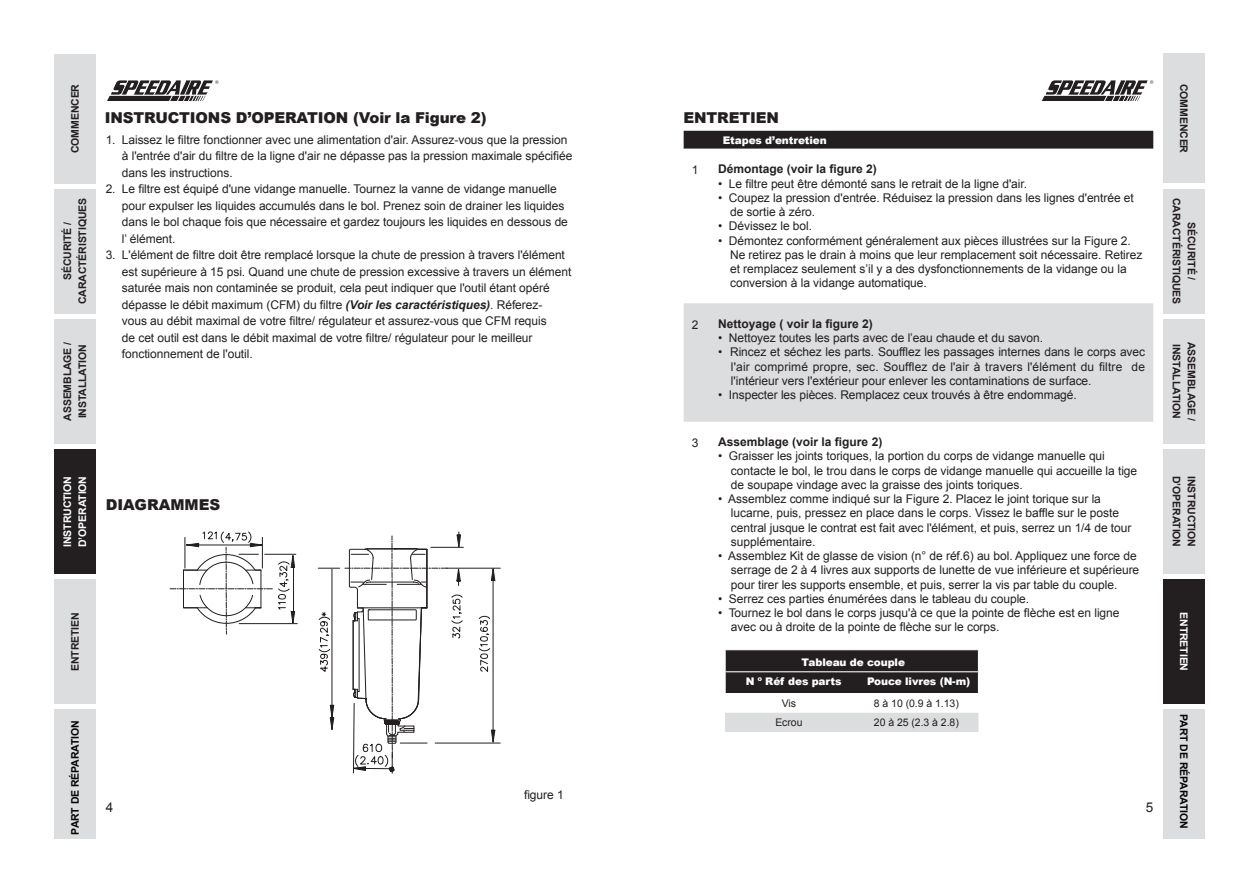
<style>
.page{position:relative;width:1259px;height:893px;background:#fff}
.page>*{position:absolute;margin:0;border:0;box-sizing:border-box;transform-origin:0 0}
.t1{font:900 15px "Arial";letter-spacing:-.01em;color:#231f20}
.t2{font:13.5px "Arial";color:#231f20}
.t3{font:12px/14.2px "Arial";letter-spacing:-.005em;color:#231f20}
.t4{font:700 12px "Arial";color:#231f20}
.t5{font:700 10.5px/15px "Arial";letter-spacing:-.01em;color:#231f20;text-align:center}
.t6{font:900 10.5px/19.6px "Arial";letter-spacing:-.01em;color:#fff}
.t7{font:10.5px "Arial";letter-spacing:-.005em;color:#231f20}
.t8{font:700 10.5px "Arial";color:#040503}
.t9{font:700 10.5px/15px "Arial";letter-spacing:-.01em;color:#fff}
.s1{font-weight:700;font-style:italic}
</style>
<div class="page">
<div style="left:683px;top:131px;width:470px;height:18px;background:#231f20"></div>
<div style="left:683px;top:303px;width:470px;height:119px;background:#dcddde"></div>
<svg style="left:1042px;top:80px;width:111px;height:20px"></svg>
<svg style="left:107px;top:80px;width:111px;height:20px"></svg>
<hr style="left:239px;top:623px;width:58px;height:1px;background:#231f20">
<hr style="left:265px;top:554px;width:31px;height:1px;background:#231f20">
<hr style="left:446px;top:568px;width:54px;height:1px;background:#231f20">
<svg style="left:491px;top:568px;width:4px;height:13px"></svg>
<hr style="left:493px;top:575px;width:1px;height:158px;background:#231f20">
<svg style="left:491px;top:729px;width:4px;height:14px"></svg>
<hr style="left:435px;top:743px;width:65px;height:1px;background:#231f20">
<svg style="left:478px;top:616px;width:12px;height:56px"></svg>
<svg style="left:170px;top:531px;width:125px;height:103px"></svg>
<svg style="left:318px;top:532px;width:145px;height:241px"></svg>
<div style="left:725px;top:713px;width:253px;height:19px;background:#dcddde"></div>
<svg style="left:725px;top:650px;width:254px;height:43px;background:#2b2728"></svg>
<div style="left:1163px;top:54px;width:42px;height:129px;background:#dcddde"></div>
<div style="left:54px;top:54px;width:42px;height:129px;background:#dcdddf"></div>
<div style="left:1163px;top:189px;width:42px;height:124px;background:#dcddde"></div>
<div style="left:54px;top:189px;width:42px;height:124px;background:#dcdddf"></div>
<div style="left:1163px;top:319px;width:42px;height:124px;background:#dcddde"></div>
<div style="left:54px;top:319px;width:42px;height:124px;background:#dcdddf"></div>
<div style="left:1163px;top:449px;width:42px;height:124px;background:#dcddde"></div>
<div style="left:54px;top:449px;width:42px;height:124px;background:#231f20"></div>
<div style="left:1163px;top:580px;width:42px;height:124px;background:#231f20"></div>
<div style="left:54px;top:580px;width:42px;height:124px;background:#dcdddf"></div>
<div style="left:1163px;top:710px;width:42px;height:129px;background:#dcddde"></div>
<div style="left:54px;top:710px;width:42px;height:129px;background:#dcddde"></div>
<p class="t5" style="left:68px;top:153px;width:71px;rotate:-90deg">COMMENCER</p>
<p class="t5" style="left:60px;top:304px;width:107px;rotate:-90deg">SÉCURITÉ /<br>Caractéristiques</p>
<p class="t5" style="left:60px;top:421px;width:80px;text-align:left;rotate:-90deg">ASSEMBLAGE /<br>INSTALLATION</p>
<p class="t9" style="left:60px;top:547px;width:73px;rotate:-90deg">INSTRUCTION<br>D’OPERATION</p>
<p class="t5" style="left:68px;top:671px;width:60px;rotate:-90deg">ENTRETIEN</p>
<p class="t8" style="left:68px;top:834px;width:114px;rotate:-90deg">Partderéparation</p>
<p class="t1" style="left:105px;top:107px;width:383px">INSTRUCTIONS D’OPERATION (Voir la Figure 2)</p>
<p class="t3" style="left:122px;top:131px;width:452px;line-height:16.5px;text-indent:-16px">1. Laissez le filtre fonctionner avec une alimentation d'air. Assurez-vous que la pression à l'entrée d'air du filtre de la ligne d'air ne dépasse pas la pression maximale spécifiée dans les instructions.</p>
<p class="t3" style="left:122px;top:181px;width:447px;line-height:16.5px;text-indent:-16px">2. Le filtre est équipé d'une vidange manuelle. Tournez la vanne de vidange manuelle pour expulser les liquides accumulés dans le bol. Prenez soin de drainer les liquides dans le bol chaque fois que nécessaire et gardez toujours les liquides en dessous de l’ élément.</p>
<p class="t3" style="left:122px;top:247px;width:451px;line-height:16.5px;text-indent:-16px">3. L'élément de filtre doit être remplacé lorsque la chute de pression à travers l'élément est supérieure à 15 psi. Quand une chute de pression excessive à travers un élément saturée mais non contaminée se produit, cela peut indiquer que l'outil étant opéré dépasse le débit maximum (CFM) du filtre <span class="s1">(Voir les caractéristiques)</span>. Réferez-<br>vous au débit maximal de votre filtre/ régulateur et assurez-vous que CFM requis<br>de cet outil est dans le débit maximal de votre filtre/ régulateur pour le meilleur fonctionnement de l'outil.</p>
<p class="t1" style="left:106px;top:494px;width:116px">DIAGRAMMES</p>
<p class="t1" style="left:683px;top:107px;width:97px">ENTRETIEN</p>
<p class="t6" style="left:723px;top:130px;width:106px">Etapes d’entretien</p>
<p class="t3" style="left:692px;top:163px;width:8px">1</p>
<p class="t4" style="left:718px;top:161px;width:160px">Démontage (voir la figure 2)</p>
<p class="t3" style="left:718px;top:176px;width:310px">• Le filtre peut être démonté sans le retrait de la ligne d'air.</p>
<p class="t3" style="left:730px;top:191px;width:405px;text-indent:-12px">• Coupez la pression d'entrée. Réduisez la pression dans les lignes d'entrée et de sortie à zéro.</p>
<p class="t3" style="left:718px;top:219px;width:95px">• Dévissez le bol.</p>
<p class="t3" style="left:730px;top:233px;width:414px;text-indent:-12px">• Démontez conformément généralement aux pièces illustrées sur la Figure 2.<br>Ne retirez pas le drain à moins que leur remplacement soit nécessaire. Retirez et remplacez seulement s’il y a des dysfonctionnements de la vidange ou la conversion à la vidange automatique.</p>
<p class="t3" style="left:692px;top:317px;width:8px">2</p>
<p class="t4" style="left:718px;top:316px;width:156px">Nettoyage ( voir la figure 2)</p>
<p class="t3" style="left:718px;top:331px;width:326px">• Nettoyez toutes les parts avec de l’eau chaude et du savon.</p>
<p class="t3" style="left:731px;top:345px;width:416px;text-align:justify;text-indent:-13px">• Rincez et séchez les parts. Soufflez les passages internes dans le corps avec l'air comprimé propre, sec. Soufflez de l'air à travers l'élément du filtre de l'intérieur vers l'extérieur pour enlever les contaminations de surface.</p>
<p class="t3" style="left:718px;top:388px;width:360px">• Inspecter les pièces. Remplacez ceux trouvés à être endommagé.</p>
<p class="t3" style="left:692px;top:436px;width:8px">3</p>
<p class="t4" style="left:718px;top:434px;width:166px">Assemblage (voir la figure 2)</p>
<p class="t3" style="left:731px;top:449px;width:408px;text-indent:-13px">• Graisser les joints toriques, la portion du corps de vidange manuelle qui contacte le bol, le trou dans le corps de vidange manuelle qui accueille la tige de soupape vindage avec la graisse des joints toriques.</p>
<p class="t3" style="left:731px;top:492px;width:402px;text-indent:-13px">• Assemblez comme indiqué sur la Figure 2. Placez le joint torique sur la lucarne, puis, pressez en place dans le corps. Vissez le baffle sur le poste central jusque le contrat est fait avec l'élément, et puis, serrez un 1/4 de tour supplémentaire.</p>
<p class="t3" style="left:731px;top:549px;width:410px;text-indent:-13px">• Assemblez Kit de glasse de vision (n° de réf.6) au bol. Appliquez une force de serrage de 2 à 4 livres aux supports de lunette de vue inférieure et supérieure pour tirer les supports ensemble, et puis, serrer la vis par table du couple.</p>
<p class="t3" style="left:718px;top:592px;width:312px">• Serrez ces parties énumérées dans le tableau du couple.</p>
<p class="t3" style="left:731px;top:606px;width:390px;text-indent:-13px">• Tournez le bol dans le corps jusqu'à ce que la pointe de flèche est en ligne avec ou à droite de la pointe de flèche sur le corps.</p>
<p class="t6" style="left:746px;top:652px;width:161px;text-indent:56px">Tableau de couple<br>N º Réf des parts</p>
<p class="t6" style="left:867px;top:671px;width:105px">Pouce livres (N-m)</p>
<p class="t7" style="left:782px;top:696px;width:16px">Vis</p>
<p class="t7" style="left:874px;top:696px;width:86px">8 à 10 (0.9 à 1.13)</p>
<p class="t7" style="left:775px;top:716px;width:29px">Ecrou</p>
<p class="t7" style="left:874px;top:716px;width:86px">20 à 25 (2.3 à 2.8)</p>
<p class="t3" style="left:524px;top:788px;width:41px">figure 1</p>
<p class="t2" style="left:106px;top:799px;width:9px">4</p>
<p class="t2" style="left:1145px;top:799px;width:9px">5</p>
<p class="t5" style="left:1191px;top:84px;width:71px;rotate:90deg">COMMENCER</p>
<p class="t5" style="left:1198px;top:198px;width:107px;rotate:90deg">SÉCURITÉ /<br>Caractéristiques</p>
<p class="t5" style="left:1198px;top:342px;width:80px;text-align:left;rotate:90deg">ASSEMBLAGE /<br>INSTALLATION</p>
<p class="t5" style="left:1183px;top:476px;width:73px;rotate:90deg">D’OPERATION</p>
<p class="t5" style="left:1198px;top:476px;width:72px;rotate:90deg">INSTRUCTION</p>
<p class="t9" style="left:1191px;top:612px;width:60px;rotate:90deg">ENTRETIEN</p>
<p class="t8" style="left:1191px;top:714px;width:114px;rotate:90deg">Partderéparation</p>
</div>
